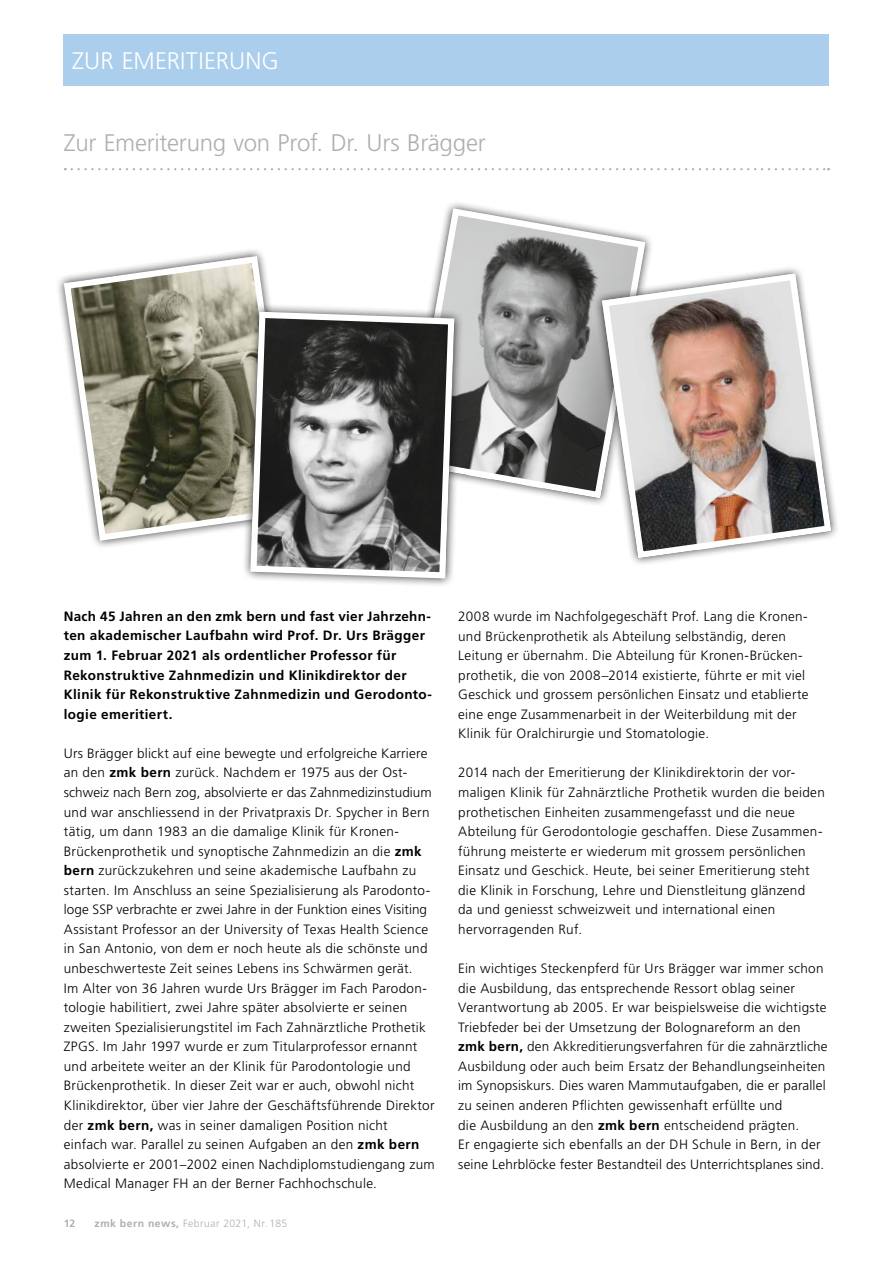
<style>
.page{position:relative;width:893px;height:1263px;background:#fff}
.page>*{position:absolute;margin:0;border:0;box-sizing:border-box;transform-origin:0 0}
.t1{font:300 24px "Frutiger";letter-spacing:-.01em;color:#afafb0}
.t2{font:300 24px "Frutiger";letter-spacing:.01em;color:#fff}
.t3{font:300 13.5px/19.5px "Frutiger";letter-spacing:.02em;color:#000}
.t4{font:700 13.5px/19.5px "Frutiger";letter-spacing:.03em;color:#000}
.t5{font:300 10.5px "Frutiger";letter-spacing:.04em;color:#afafb0}
.t6{font:700 10.5px "Frutiger";color:#afafb0}
.s1{font-weight:700}
</style>
<div class="page">
<div style="left:64px;top:34px;width:765px;height:51px;background:#aaceec"></div>
<svg style="left:72px;top:168px;width:757px;height:2px"></svg>
<svg style="left:60px;top:253px;width:210px;height:291px"></svg>
<svg style="left:430px;top:205px;width:219px;height:297px"></svg>
<div style="left:594px;top:265px;width:246px;height:302px;background:#000;opacity:.75"></div>
<svg style="left:598px;top:270px;width:237px;height:292px"></svg>
<div style="left:241px;top:303px;width:222px;height:284px;background:#000;opacity:.75"></div>
<svg style="left:247px;top:308px;width:211px;height:274px;background:#767675"></svg>
<h1 class="t2" style="left:72px;top:47px;width:208px">ZUR EMERITIERUNG</h1>
<h1 class="t1" style="left:64px;top:129px;width:424px">Zur Emeriterung von Prof. Dr. Urs Brägger</h1>
<p class="t4" style="left:64px;top:606px;width:370px">Nach 45 Jahren an den zmk bern und fast vier Jahrzehn&shy;ten akademischer Laufbahn wird Prof. Dr. Urs Brägger zum 1. Februar 2021 als ordentlicher Professor für Rekonstruktive Zahnmedizin und Klinikdirektor der Klinik für Rekonstruktive Zahnmedizin und Gerodonto&shy;logie emeritiert.</p>
<p class="t3" style="left:64px;top:743px;width:372px">Urs Brägger blickt auf eine bewegte und erfolgreiche Karriere an den <span class="s1">zmk bern</span> zurück. Nachdem er 1975 aus der Ost&shy;schweiz nach Bern zog, absolvierte er das Zahnmedizinstudium und war anschliessend in der Privatpraxis Dr. Spycher in Bern tätig, um dann 1983 an die damalige Klinik für Kronen-Brückenprothetik und synoptische Zahnmedizin an die <span class="s1">zmk bern</span> zurückzukehren und seine akademische Laufbahn zu starten. Im Anschluss an seine Spezialisierung als Parodonto&shy;loge SSP verbrachte er zwei Jahre in der Funktion eines Visiting Assistant Professor an der University of Texas Health Science in San Antonio, von dem er noch heute als die schönste und unbeschwerteste Zeit seines Lebens ins Schwärmen gerät.<br>Im Alter von 36 Jahren wurde Urs Brägger im Fach Parodon&shy;tologie habilitiert, zwei Jahre später absolvierte er seinen zweiten Spezialisierungstitel im Fach Zahnärztliche Prothetik ZPGS. Im Jahr 1997 wurde er zum Titularprofessor ernannt und arbeitete weiter an der Klinik für Parodontologie und Brückenprothetik. In dieser Zeit war er auch, obwohl nicht Klinikdirektor, über vier Jahre der Geschäftsführende Direktor der <span class="s1">zmk bern,</span> was in seiner damaligen Position nicht<br>einfach war. Parallel zu seinen Aufgaben an den <span class="s1">zmk bern </span>absolvierte er 2001–2002 einen Nachdiplomstudiengang zum Medical Manager FH an der Berner Fachhochschule.</p>
<p class="t6" style="left:64px;top:1217px;width:13px">12</p>
<p class="t5" style="left:95px;top:1218px;width:194px"><span class="s1">zmk bern news,</span> Februar 2021, Nr. 185</p>
<p class="t3" style="left:458px;top:606px;width:352px">2008 wurde im Nachfolgegeschäft Prof. Lang die Kronen&shy;und Brückenprothetik als Abteilung selbständig, deren Leitung er übernahm. Die Abteilung für Kronen-Brücken&shy;prothetik, die von 2008–2014 existierte, führte er mit viel Geschick und grossem persönlichen Einsatz und etablierte eine enge Zusammenarbeit in der Weiterbildung mit der Klinik für Oralchirurgie und Stomatologie.</p>
<p class="t3" style="left:458px;top:763px;width:368px">2014 nach der Emeritierung der Klinikdirektorin der vor&shy;maligen Klinik für Zahnärztliche Prothetik wurden die beiden prothetischen Einheiten zusammengefasst und die neue Abteilung für Gerodontologie geschaffen. Diese Zusammen&shy;führung meisterte er wiederum mit grossem persönlichen Einsatz und Geschick. Heute, bei seiner Emeritierung steht die Klinik in Forschung, Lehre und Dienstleitung glänzend<br>da und geniesst schweizweit und international einen hervorragenden Ruf.</p>
<p class="t3" style="left:458px;top:959px;width:371px">Ein wichtiges Steckenpferd für Urs Brägger war immer schon die Ausbildung, das entsprechende Ressort oblag seiner Verantwortung ab 2005. Er war beispielsweise die wichtigste Triebfeder bei der Umsetzung der Bolognareform an den <span class="s1">zmk bern,</span> den Akkreditierungsverfahren für die zahnärztliche Ausbildung oder auch beim Ersatz der Behandlungseinheiten im Synopsiskurs. Dies waren Mammutaufgaben, die er parallel zu seinen anderen Pflichten gewissenhaft erfüllte und<br>die Ausbildung an den <span class="s1">zmk bern</span> entscheidend prägten.<br>Er engagierte sich ebenfalls an der DH Schule in Bern, in der seine Lehrblöcke fester Bestandteil des Unterrichtsplanes sind.</p>
</div>
